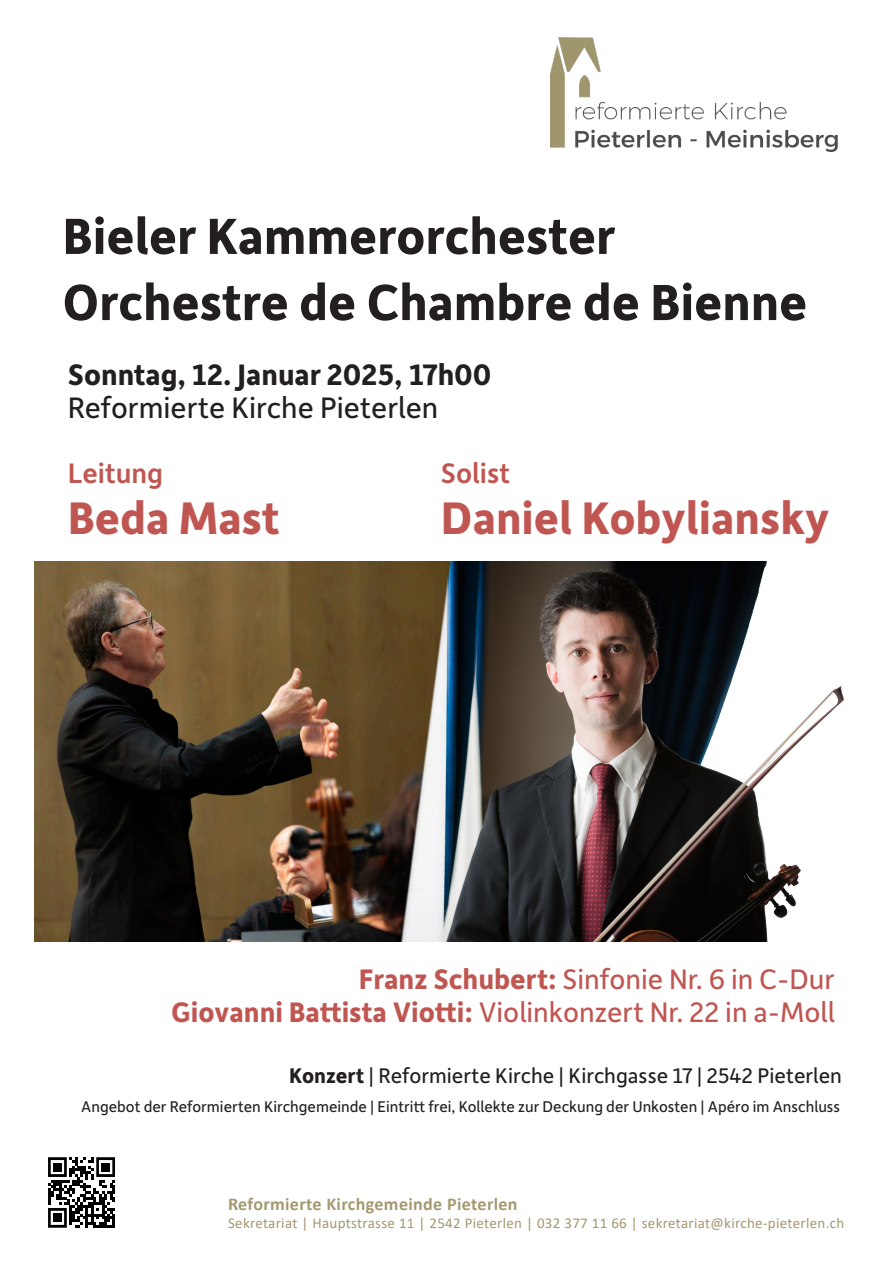
<style>
.page{position:relative;width:894px;height:1263px;background:#fff}
.page>*{position:absolute;margin:0;border:0;box-sizing:border-box;transform-origin:0 0}
.t1{font:700 54px/66.2px "Depot New";color:#231f20}
.t2{font:700 48.45px "Depot New";color:#c05651}
.t3{font:700 31.5px "Depot New";color:#231f20}
.t4{font:31.5px "Depot New";color:#231f20}
.t5{font:30px/33px "Depot New";color:#c05651;text-align:right}
.t6{font:500 30px "Depot New";color:#c05651}
.t7{font:22.5px "Depot New";color:#231f20}
.t8{font:700 18px "Calibri";letter-spacing:.02em;color:#a49870}
.t9{font:16.5px "Depot New";color:#231f20}
.t10{font:15px "Calibri";letter-spacing:.02em;color:#a49870}
.s1{font-weight:700}
</style>
<div class="page">
<img style="left:35px;top:562px;width:341px;height:379px">
<img style="left:376px;top:562px;width:466px;height:379px">
<svg style="left:48px;top:1157px;width:67px;height:71px"></svg>
<div style="left:53px;top:1163px;width:8px;height:8px;background:#000001"></div>
<div style="left:102px;top:1163px;width:8px;height:8px;background:#000001"></div>
<div style="left:53px;top:1213px;width:8px;height:9px;background:#000001"></div>
<img style="left:550px;top:37px;width:287px;height:115px">
<h1 class="t1" style="left:62px;top:206px;width:746px">Bieler Kammerorchester<br>Orchestre de Chambre de Bienne</h1>
<h3 class="t3" style="left:68px;top:360px;width:425px">Sonntag, 12. Januar 2025, 17h00</h3>
<h3 class="t4" style="left:68px;top:393px;width:372px">Reformierte Kirche Pieterlen</h3>
<h3 class="t6" style="left:68px;top:460px;width:97px">Leitung</h3>
<h2 class="t2" style="left:68px;top:496px;width:213px">Beda Mast</h2>
<h3 class="t6" style="left:441px;top:460px;width:71px">Solist</h3>
<h2 class="t2" style="left:441px;top:496px;width:390px">Daniel Kobyliansky</h2>
<h3 class="t5" style="left:171px;top:964px;width:665px"><span class="s1">Franz Schubert:</span> Sinfonie Nr. 6 in C-Dur<br><span class="s1">Giovanni Battista Viotti:</span> Violinkonzert Nr. 22 in a-Moll</h3>
<h3 class="t7" style="left:289px;top:1066px;width:554px"><span class="s1">Konzert</span> | Reformierte Kirche | Kirchgasse 17 | 2542 Pieterlen</h3>
<p class="t9" style="left:81px;top:1099px;width:760px">Angebot der Reformierten Kirchgemeinde | Eintritt frei, Kollekte zur Deckung der Unkosten | Apéro im Anschluss</p>
<p class="t8" style="left:228px;top:1196px;width:291px">Reformierte Kirchgemeinde Pieterlen</p>
<p class="t10" style="left:228px;top:1217px;width:617px">Sekretariat | Hauptstrasse 11 | 2542 Pieterlen | 032 377 11 66 | sekretariat@kirche-pieterlen.ch</p>
</div>
